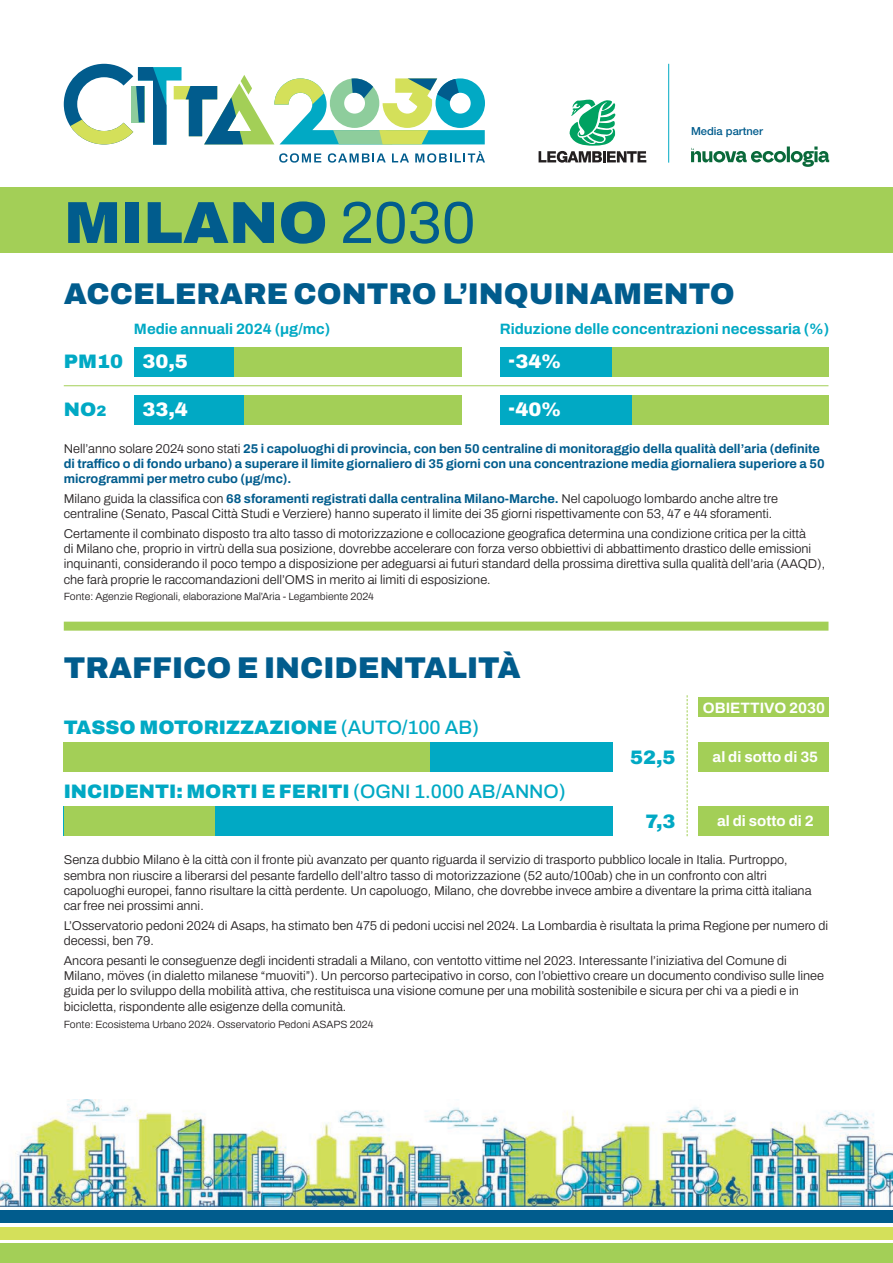
<style>
.page{position:relative;width:893px;height:1263px;background:#fff}
.page>*{position:absolute;margin:0;border:0;box-sizing:border-box;transform-origin:0 0}
.t1{font:900 59.25px "Archivo";color:#015c8d}
.t2{font:900 30px "Archivo";color:#015c8d}
.t3{font:900 19.5px "Archivo";color:#01a9c4}
.t4{font:900 19.5px "Archivo";color:#fff}
.t5{font:700 15px "Archivo";color:#01a9c4}
.t6{font:700 15px "Archivo";color:#fff}
.testo{font:300 12.75px/15.3px "Archivo";color:#231f20}
.testo-2{font:700 12.75px/15.3px "Archivo";color:#015c8d}
.t7{font:500 11.1px "Helvetica Neue LT Std";color:#015c8d}
.fonte{font:300 10.5px "Archivo";color:#231f20}
.s1{font-weight:400}
.s2{font-size:15px}
.s3{font-weight:300;color:#231f20}
.s4{font-weight:700;color:#015c8d}
.s5{font-weight:500}
</style>
<div class="page">
<div style="left:0;top:1244px;width:893px;height:19px;background:#a3cf57"></div>
<img style="left:0;top:1100px;width:893px;height:106px">
<div style="left:0;top:1227px;width:893px;height:13px;background:#d4e05a"></div>
<div style="left:0;top:1210px;width:893px;height:13px;background:#015c8d"></div>
<svg style="left:539px;top:99px;width:107px;height:64px"></svg>
<svg style="left:691px;top:146px;width:138px;height:21px"></svg>
<div style="left:0;top:188px;width:893px;height:65px;background:#a3cf57"></div>
<hr style="left:668px;top:64px;width:1px;height:99px;background:#01a9c4">
<div style="left:135px;top:347px;width:326px;height:30px;background:#a3cf57"></div>
<div style="left:134px;top:347px;width:100px;height:30px;background:#01a9c4"></div>
<div style="left:500px;top:347px;width:329px;height:30px;background:#a3cf57"></div>
<div style="left:500px;top:347px;width:112px;height:30px;background:#01a9c4"></div>
<hr style="left:64px;top:385px;width:764px;height:1px;background:#a3cf57">
<div style="left:135px;top:395px;width:326px;height:29px;background:#a3cf57"></div>
<div style="left:134px;top:395px;width:109px;height:29px;background:#01a9c4"></div>
<div style="left:500px;top:395px;width:329px;height:29px;background:#a3cf57"></div>
<div style="left:500px;top:395px;width:132px;height:29px;background:#01a9c4"></div>
<div style="left:64px;top:622px;width:764px;height:9px;background:#a3cf57"></div>
<div style="left:64px;top:806px;width:549px;height:30px;background:#01a9c4"></div>
<div style="left:699px;top:697px;width:130px;height:20px;background:#a3cf57"></div>
<div style="left:699px;top:742px;width:130px;height:30px;background:#a3cf57"></div>
<div style="left:64px;top:742px;width:549px;height:30px;background:#01a9c4"></div>
<div style="left:64px;top:806px;width:150px;height:30px;background:#a3cf57"></div>
<div style="left:699px;top:806px;width:130px;height:30px;background:#a3cf57"></div>
<svg style="left:687px;top:695px;width:1px;height:141px"></svg>
<div style="left:64px;top:742px;width:366px;height:30px;background:#a3cf57"></div>
<svg style="left:64px;top:64px;width:421px;height:81px"></svg>
<svg style="left:279px;top:153px;width:42px;height:10px"></svg>
<svg style="left:328px;top:153px;width:58px;height:10px"></svg>
<svg style="left:392px;top:153px;width:17px;height:9px"></svg>
<svg style="left:415px;top:151px;width:70px;height:12px"></svg>
<p class="t7" style="left:691px;top:125px;width:73px">Media partner</p>
<p class="t1" style="left:64px;top:178px;width:413px">MILANO <span class="s1">2030</span></p>
<p class="t2" style="left:64px;top:271px;width:672px">ACCELERARE CONTRO L’INQUINAMENTO</p>
<p class="t5" style="left:134px;top:318px;width:198px">Medie annuali 2024 (µg/mc)</p>
<p class="t5" style="left:500px;top:318px;width:331px">Riduzione delle concentrazioni necessaria (%)</p>
<p class="t3" style="left:64px;top:347px;width:61px">PM10</p>
<p class="t4" style="left:142px;top:347px;width:47px">30,5</p>
<p class="t4" style="left:508px;top:347px;width:54px">-34%</p>
<p class="t3" style="left:64px;top:395px;width:44px">NO<span class="s2">2</span></p>
<p class="t4" style="left:142px;top:395px;width:47px">33,4</p>
<p class="t4" style="left:508px;top:395px;width:54px">-40%</p>
<p class="testo-2" style="left:64px;top:441px;width:762px"><span class="s3">Nell’anno solare 2024 sono stati</span> 25 i capoluoghi di provincia, con ben 50 centraline di monitoraggio della qualità dell’aria (definite di traffico o di fondo urbano) a superare il limite giornaliero di 35 giorni con una concentrazione media giornaliera superiore a 50 microgrammi per metro cubo (µg/mc).</p>
<p class="testo" style="left:64px;top:491px;width:716px">Milano guida la classifica con <span class="s4">68 sforamenti registrati dalla centralina Milano-Marche.</span> Nel capoluogo lombardo anche altre tre centraline (Senato, Pascal Città Studi e Verziere) hanno superato il limite dei 35 giorni rispettivamente con 53, 47 e 44 sforamenti.</p>
<p class="testo" style="left:64px;top:526px;width:763px">Certamente il combinato disposto tra alto tasso di motorizzazione e collocazione geografica determina una condizione critica per la città<br>di Milano che, proprio in virtrù della sua posizione, dovrebbe accelerare con forza verso obbiettivi di abbattimento drastico delle emissioni inquinanti, considerando il poco tempo a disposizione per adeguarsi ai futuri standard della prossima direttiva sulla qualità dell’aria (AAQD), che farà proprie le raccomandazioni dell’OMS in merito ai limiti di esposizione.</p>
<p class="fonte" style="left:64px;top:589px;width:312px">Fonte: Agenzie Regionali, elaborazione Mal’Aria - Legambiente 2024</p>
<p class="t2" style="left:64px;top:645px;width:458px">TRAFFICO E INCIDENTALITÀ</p>
<p class="t3" style="left:64px;top:713px;width:417px">TASSO MOTORIZZAZIONE <span class="s5">(AUTO/100 AB)</span></p>
<p class="t3" style="left:64px;top:777px;width:504px">INCIDENTI: MORTI E FERITI <span class="s5">(OGNI 1.000 AB/ANNO)</span></p>
<p class="t6" style="left:703px;top:696px;width:123px">OBIETTIVO 2030</p>
<p class="t3" style="left:630px;top:742px;width:47px">52,5</p>
<p class="t6" style="left:713px;top:745px;width:107px">al di sotto di 35</p>
<p class="t3" style="left:645px;top:806px;width:32px">7,3</p>
<p class="t6" style="left:717px;top:809px;width:98px">al di sotto di 2</p>
<p class="testo" style="left:64px;top:852px;width:749px">Senza dubbio Milano è la città con il fronte più avanzato per quanto riguarda il servizio di trasporto pubblico locale in Italia. Purtroppo, sembra non riuscire a liberarsi del pesante fardello dell’altro tasso di motorizzazione (52 auto/100ab) che in un confronto con altri capoluoghi europei, fanno risultare la città perdente. Un capoluogo, Milano, che dovrebbe invece ambire a diventare la prima città italiana car free nei prossimi anni.</p>
<p class="testo" style="left:64px;top:918px;width:766px">L’Osservatorio pedoni 2024 di Asaps, ha stimato ben 475 di pedoni uccisi nel 2024. La Lombardia è risultata la prima Regione per numero di decessi, ben 79.</p>
<p class="testo" style="left:64px;top:953px;width:762px">Ancora pesanti le conseguenze degli incidenti stradali a Milano, con ventotto vittime nel 2023. Interessante l’iniziativa del Comune di Milano, möves (in dialetto milanese “muoviti”). Un percorso partecipativo in corso, con l’obiettivo creare un documento condiviso sulle linee guida per lo sviluppo della mobilità attiva, che restituisca una visione comune per una mobilità sostenibile e sicura per chi va a piedi e in bicicletta, rispondente alle esigenze della comunità.</p>
<p class="fonte" style="left:64px;top:1016px;width:311px">Fonte: Ecosistema Urbano 2024. Osservatorio Pedoni ASAPS 2024</p>
</div>
